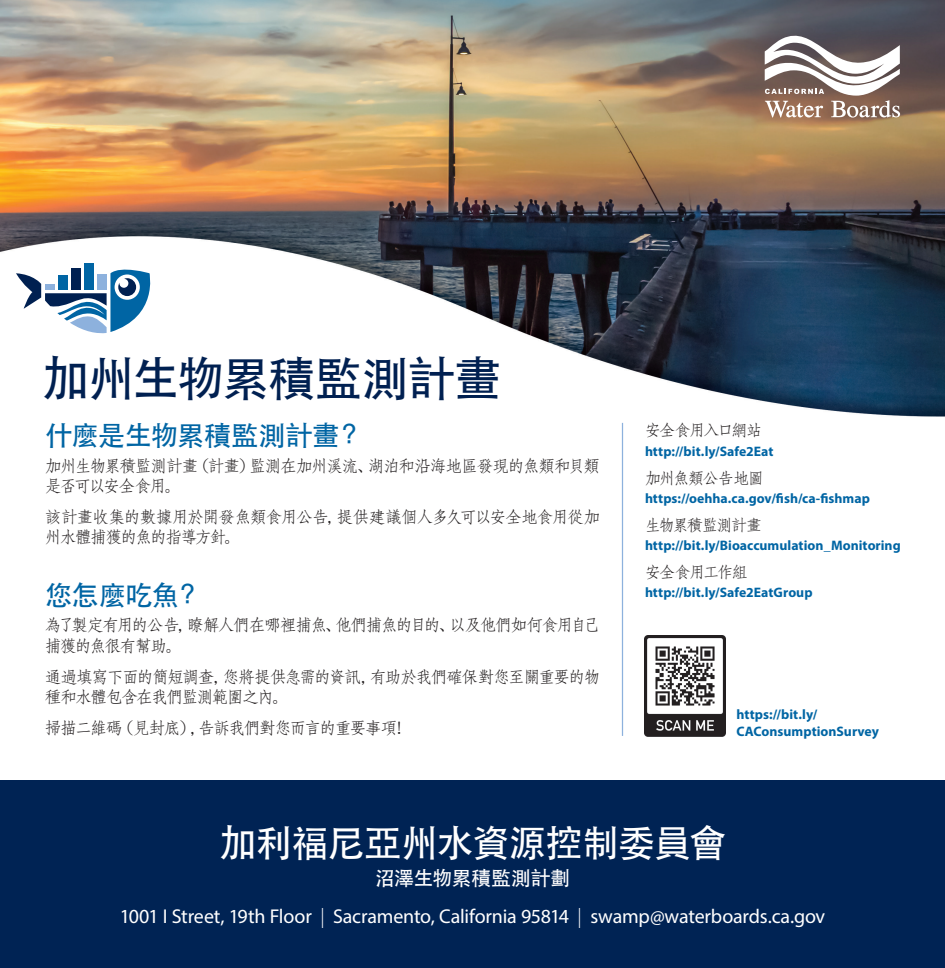
<style>
.page{position:relative;width:945px;height:968px;background:#fff}
.page>*{position:absolute;margin:0;border:0;box-sizing:border-box;transform-origin:0 0}
.t1{font:500 47.5px "ST Heiti TC";letter-spacing:-.03em;color:#002051}
.t2{font:500 37.5px "ST Heiti TC";letter-spacing:-.03em;color:#fff}
.t3{font:500 27.5px "ST Heiti TC";letter-spacing:-.025em;color:#0065a4}
.t4{font:20px "Myriad Pro";letter-spacing:-.01em;color:#fff}
.t5{font:500 20px "ST Heiti TC";letter-spacing:-.025em;color:#fff}
.t6{font:16.25px/20px "Adobe Fangsong Std";letter-spacing:-.06em;color:#231f20}
.t7{font:15.62px "Adobe Fangsong Std";letter-spacing:-.065em;color:#231f20}
.t8{font:15.62px "Adobe Fangsong Std";letter-spacing:-.085em;color:#231f20}
.t9{font:700 13.75px/16.9px "Myriad Pro";color:#0065a4}
.s1{font-weight:300}
</style>
<div class="page">
<img style="left:0;top:0;width:945px;height:736px">
<hr style="left:622px;top:422px;width:1px;height:313px;background:#8db1dd">
<div style="left:84px;top:263px;width:10px;height:26px;background:#0065a4"></div>
<svg style="left:16px;top:265px;width:134px;height:68px"></svg>
<div style="left:0;top:780px;width:945px;height:187px;background:#002354"></div>
<div style="left:634px;top:616px;width:103px;height:138px;background:#fff;border-radius:4px"></div>
<img style="left:645px;top:635px;width:81px;height:100px">
<svg style="left:765px;top:36px;width:135px;height:81px"></svg>
<h1 class="t1" style="left:41px;top:351px;width:462px">加州生物累積監測計畫</h1>
<h2 class="t3" style="left:45px;top:420px;width:321px">什麼是生物累積監測計畫？</h2>
<p class="t6" style="left:45px;top:456px;width:556px">加州生物累積監測計畫（計畫）監測在加州溪流、湖泊和沿海地區發現的魚類和貝類是否可以安全食用。</p>
<p class="t6" style="left:45px;top:507px;width:556px">該計畫收集的數據用於開發魚類食用公告，提供建議個人多久可以安全地食用從加州水體捕獲的魚的指導方針。</p>
<h2 class="t3" style="left:45px;top:579px;width:159px">您怎麼吃魚？</h2>
<p class="t6" style="left:45px;top:615px;width:556px">為了製定有用的公告，瞭解人們在哪裡捕魚、他們捕魚的目的、以及他們如何食用自己捕獲的魚很有幫助。</p>
<p class="t6" style="left:45px;top:666px;width:556px">通過填寫下面的簡短調查，您將提供急需的資訊，有助於我們確保對您至關重要的物種和水體包含在我們監測範圍之內。</p>
<p class="t6" style="left:45px;top:718px;width:368px">掃描二維碼（見封底），告訴我們對您而言的重要事項！</p>
<p class="t7" style="left:645px;top:421px;width:119px">安全食用入口網站</p>
<p class="t9" style="left:645px;top:442px;width:130px">http://bit.ly/Safe2Eat</p>
<p class="t7" style="left:645px;top:468px;width:120px">加州魚類公告地圖</p>
<p class="t9" style="left:645px;top:489px;width:226px">https://oehha.ca.gov/fish/ca-fishmap</p>
<p class="t7" style="left:645px;top:515px;width:118px">生物累積監測計畫</p>
<p class="t9" style="left:645px;top:536px;width:257px">http://bit.ly/Bioaccumulation_Monitoring</p>
<p class="t8" style="left:645px;top:562px;width:104px">安全食用工作組</p>
<p class="t9" style="left:645px;top:583px;width:169px">http://bit.ly/Safe2EatGroup</p>
<p class="t9" style="left:737px;top:705px;width:144px">https://bit.ly/<br>CAConsumptionSurvey</p>
<p class="t2" style="left:218px;top:821px;width:510px">加利福尼亞州水資源控制委員會</p>
<p class="t5" style="left:375px;top:866px;width:197px">沼澤生物累積監測計劃</p>
<p class="t4" style="left:120px;top:903px;width:707px">1001 I Street, 19th Floor <span class="s1">|</span> Sacramento, California 95814 <span class="s1">|</span> swamp@waterboards.ca.gov</p>
</div>
